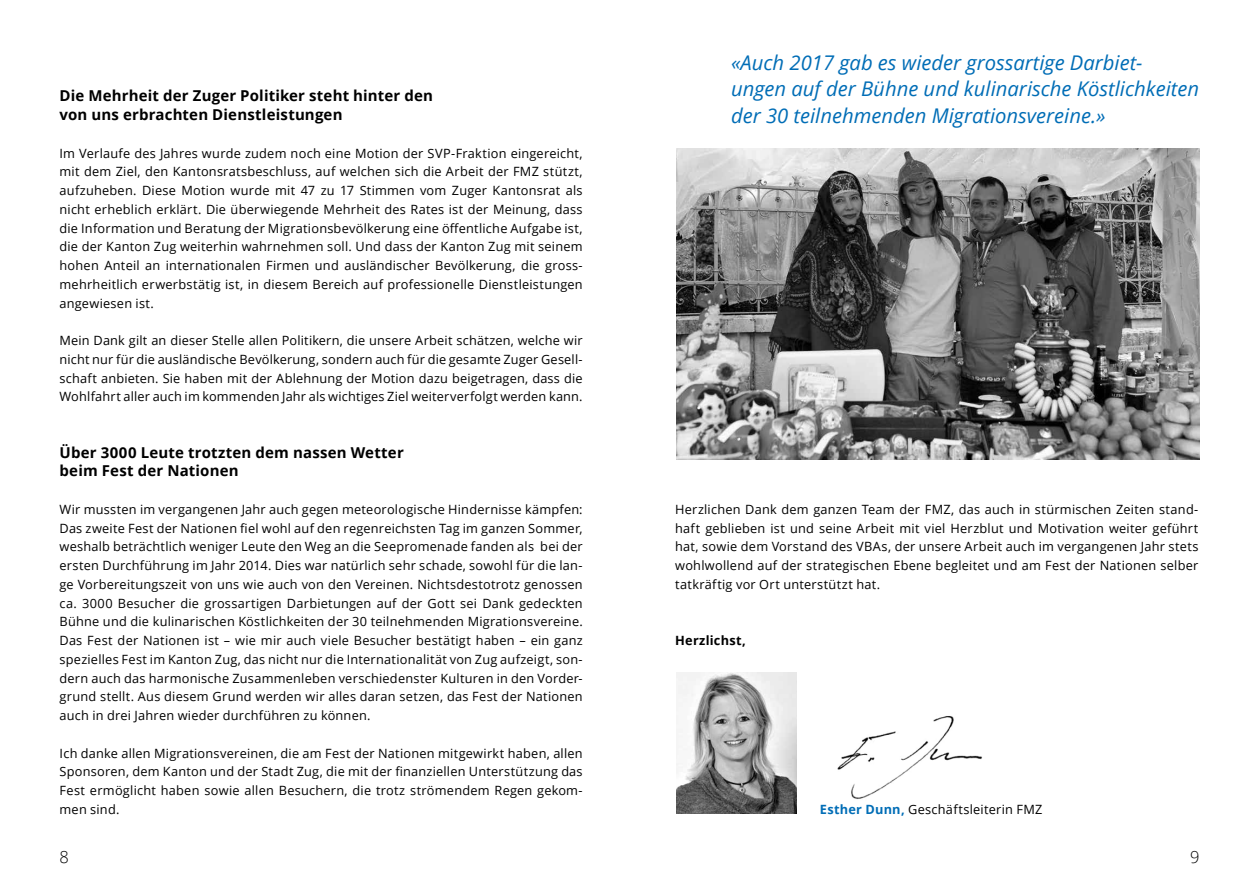
<style>
.page{position:relative;width:1259px;height:893px;background:#fff}
.page>*{position:absolute;margin:0;border:0;box-sizing:border-box;transform-origin:0 0}
.t1{font:italic 20.25px/27px "Open Sans";color:#006db6}
.t2{font:300 16.5px "Open Sans";color:#000}
.t3{font:700 15px/18.8px "Open Sans";letter-spacing:.01em;color:#000}
.t4{font:12.75px/18.8px "Open Sans";letter-spacing:.02em;color:#000;text-align:justify}
.t5{font:700 12.75px "Open Sans";letter-spacing:.02em;color:#000}
.s1{font-weight:700;color:#006db6}
</style>
<div class="page">
<img style="left:676px;top:672px;width:120px;height:142px">
<img style="left:837px;top:716px;width:145px;height:83px">
<img style="left:676px;top:149px;width:523px;height:310px">
<p class="t3" style="left:60px;top:86px;width:375px">Die Mehrheit der Zuger Politiker steht hinter den von uns erbrachten Dienstleistungen</p>
<p class="t4" style="left:60px;top:143px;width:525px">Im Verlaufe des Jahres wurde zudem noch eine Motion der SVP-Fraktion eingereicht, mit dem Ziel, den Kantonsratsbeschluss, auf welchen sich die Arbeit der FMZ stützt, aufzuheben. Diese Motion wurde mit 47 zu 17 Stimmen vom Zuger Kantonsrat als nicht erheblich erklärt. Die überwiegende Mehrheit des Rates ist der Meinung, dass die Information und Beratung der Migrationsbevölkerung eine öffentliche Aufgabe ist, die der Kanton Zug weiterhin wahrnehmen soll. Und dass der Kanton Zug mit seinem hohen Anteil an internationalen Firmen und ausländischer Bevölkerung, die gross&shy;mehrheitlich erwerbstätig ist, in diesem Bereich auf professionelle Dienstleistungen angewiesen ist.</p>
<p class="t4" style="left:60px;top:331px;width:525px">Mein Dank gilt an dieser Stelle allen Politikern, die unsere Arbeit schätzen, welche wir nicht nur für die ausländische Bevölkerung, sondern auch für die gesamte Zuger Gesell&shy;schaft anbieten. Sie haben mit der Ablehnung der Motion dazu beigetragen, dass die Wohlfahrt aller auch im kommenden Jahr als wichtiges Ziel weiterverfolgt werden kann.</p>
<p class="t3" style="left:60px;top:442px;width:346px">Über 3000 Leute trotzten dem nassen Wetter beim Fest der Nationen</p>
<p class="t4" style="left:60px;top:499px;width:525px">Wir mussten im vergangenen Jahr auch gegen meteorologische Hindernisse kämpfen:<br>Das zweite Fest der Nationen fiel wohl auf den regenreichsten Tag im ganzen Sommer, weshalb beträchtlich weniger Leute den Weg an die Seepromenade fanden als bei der ersten Durchführung im Jahr 2014. Dies war natürlich sehr schade, sowohl für die lan&shy;ge Vorbereitungszeit von uns wie auch von den Vereinen. Nichtsdestotrotz genossen ca. 3000 Besucher die grossartigen Darbietungen auf der Gott sei Dank gedeckten Bühne und die kulinarischen Köstlichkeiten der 30 teilnehmenden Migrationsvereine.<br>Das Fest der Nationen ist – wie mir auch viele Besucher bestätigt haben – ein ganz spezielles Fest im Kanton Zug, das nicht nur die Internationalität von Zug aufzeigt, son&shy;dern auch das harmonische Zusammenleben verschiedenster Kulturen in den Vorder&shy;grund stellt. Aus diesem Grund werden wir alles daran setzen, das Fest der Nationen auch in drei Jahren wieder durchführen zu können.</p>
<p class="t4" style="left:60px;top:743px;width:525px">Ich danke allen Migrationsvereinen, die am Fest der Nationen mitgewirkt haben, allen Sponsoren, dem Kanton und der Stadt Zug, die mit der finanziellen Unterstützung das Fest ermöglicht haben sowie allen Besuchern, die trotz strömendem Regen gekom&shy;men sind.</p>
<h1 class="t1" style="left:731px;top:48px;width:469px">«Auch 2017 gab es wieder grossartige Darbiet&shy;ungen auf der Bühne und kulinarische Köstlichkeiten der 30 teilnehmenden Migrationsvereine.»</h1>
<p class="t4" style="left:675px;top:500px;width:525px">Herzlichen Dank dem ganzen Team der FMZ, das auch in stürmischen Zeiten stand&shy;haft geblieben ist und seine Arbeit mit viel Herzblut und Motivation weiter geführt hat, sowie dem Vorstand des VBAs, der unsere Arbeit auch im vergangenen Jahr stets wohlwollend auf der strategischen Ebene begleitet und am Fest der Nationen selber tatkräftig vor Ort unterstützt hat.</p>
<p class="t5" style="left:675px;top:632px;width:72px">Herzlichst,</p>
<p class="t4" style="left:820px;top:800px;width:224px"><span class="s1">Esther Dunn,</span> Geschäftsleiterin FMZ</p>
<p class="t2" style="left:60px;top:846px;width:11px">8</p>
<p class="t2" style="left:1190px;top:846px;width:11px">9</p>
</div>
